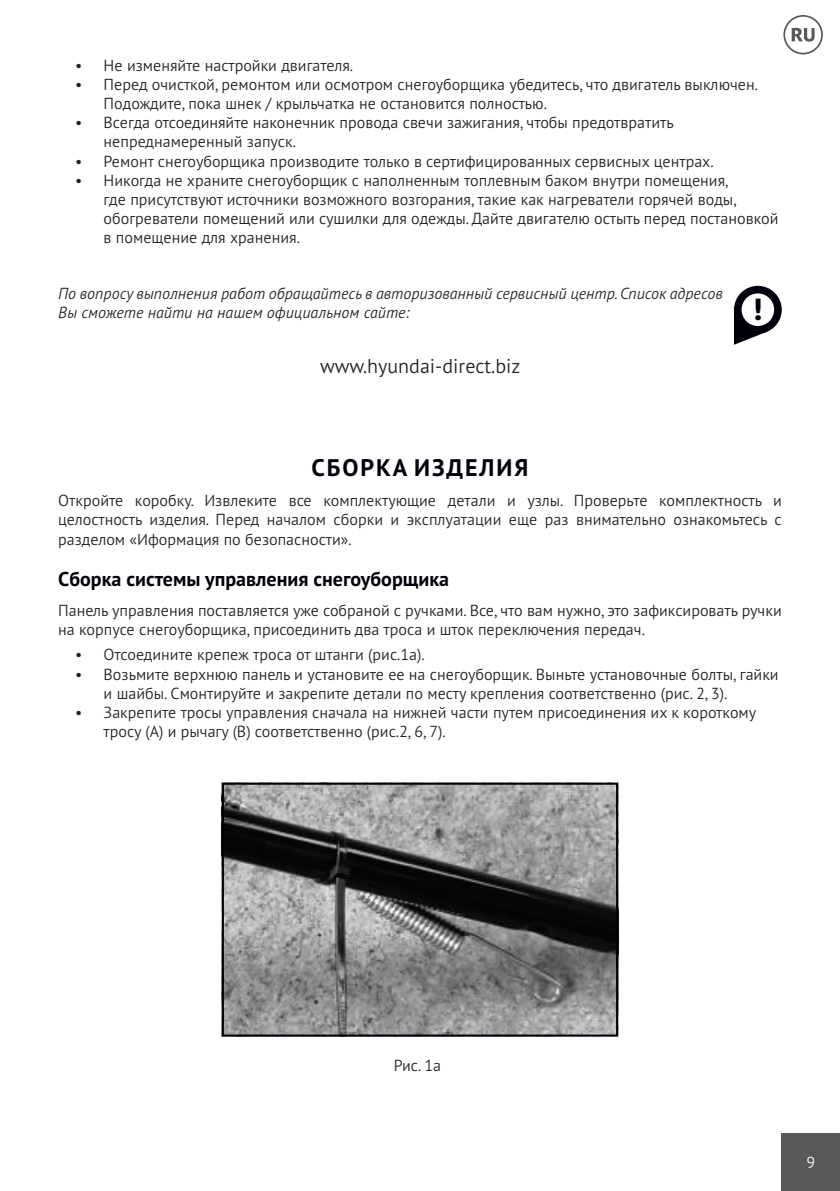
<style>
.page{position:relative;width:840px;height:1191px;background:#fff}
.page>*{position:absolute;margin:0;border:0;box-sizing:border-box;transform-origin:0 0}
.t1{font:800 30.4px "PT Sans Pro";color:#00000a}
.t2{font:700 24px "PT Sans Pro";color:#00000a}
.t3{font:700 20px "PT Sans Pro";color:#00000a}
.t4{font:300 20px "PT Sans Pro";color:#231f20}
.t5{font:300 16px/19.2px "PT Sans Pro";color:#231f20}
.t6{font:italic 300 16px/19.2px "PT Sans Pro";color:#231f20}
.t7{font:300 16px "PT Sans Pro";color:#fff}
</style>
<div class="page">
<div style="left:781px;top:1133px;width:58px;height:58px;background:#57585a"></div>
<svg style="left:783px;top:15px;width:39px;height:39px"></svg>
<div style="left:733px;top:286px;width:48px;height:47px;background:#00000a;border-radius:50%"></div>
<div style="left:741px;top:293px;width:32px;height:33px;background:#fff;border-radius:50%"></div>
<svg style="left:733px;top:310px;width:34px;height:35px"></svg>
<img style="left:225px;top:785px;width:389px;height:248px">
<div style="left:222px;top:782px;width:395px;height:254px;border:2px solid #00000a"></div>
<p class="t5" style="left:75px;top:55px;width:279px">• Не изменяйте настройки двигателя.</p>
<p class="t5" style="left:104px;top:74px;width:655px;text-indent:-28px">• Перед очисткой, ремонтом или осмотром снегоуборщика убедитесь, что двигатель выключен.<br>Подождите, пока шнек / крыльчатка не остановится полностью.</p>
<p class="t5" style="left:104px;top:112px;width:571px;text-indent:-28px">• Всегда отсоединяйте наконечник провода свечи зажигания, чтобы предотвратить непреднамеренный запуск.</p>
<p class="t5" style="left:75px;top:151px;width:639px">• Ремонт снегоуборщика производите только в сертифицированных сервисных центрах.</p>
<p class="t5" style="left:104px;top:170px;width:676px;text-indent:-28px">• Никогда не храните снегоуборщик с наполненным топлевным баком внутри помещения,<br>где присутствуют источники возможного возгорания, такие как нагреватели горячей воды, обогреватели помещений или сушилки для одежды. Дайте двигателю остыть перед постановкой в помещение для хранения.</p>
<p class="t6" style="left:58px;top:283px;width:665px">По вопросу выполнения работ обращайтесь в авторизованный сервисный центр. Список адресов<br>Вы сможете найти на нашем официальном сайте:</p>
<p class="t4" style="left:320px;top:353px;width:202px">www.hyundai-direct.biz</p>
<h1 class="t1" style="left:752px;top:289px;width:10px">!</h1>
<h2 class="t2" style="left:311px;top:451px;width:170px">Сборка изделия</h2>
<p class="t5" style="left:58px;top:490px;width:724px;text-align:justify">Откройте коробку. Извлеките все комплектующие детали и узлы. Проверьте комплектность и целостность изделия. Перед началом сборки и эксплуатации еще раз внимательно ознакомьтесь с разделом «Иформация по безопасности».</p>
<p class="t3" style="left:58px;top:565px;width:392px">Сборка системы управления снегоуборщика</p>
<p class="t5" style="left:58px;top:600px;width:724px">Панель управления поставляется уже собраной с ручками. Все, что вам нужно, это зафиксировать ручки на корпусе снегоуборщика, присоединить два троса и шток переключения передач.</p>
<p class="t5" style="left:75px;top:644px;width:351px">• Отсоедините крепеж троса от штанги (рис.1a).</p>
<p class="t5" style="left:104px;top:664px;width:676px;text-indent:-28px">• Возьмите верхнюю панель и установите ее на снегоуборщик. Выньте установочные болты, гайки и шайбы. Смонтируйте и закрепите детали по месту крепления соответственно (рис. 2, 3).</p>
<p class="t5" style="left:104px;top:702px;width:653px;text-indent:-28px">• Закрепите тросы управления сначала на нижней части путем присоединения их к короткому тросу (A) и рычагу (B) соответственно (рис.2, 6, 7).</p>
<p class="t5" style="left:393px;top:1055px;width:49px">Рис. 1a</p>
<p class="t7" style="left:806px;top:1152px;width:10px">9</p>
</div>
